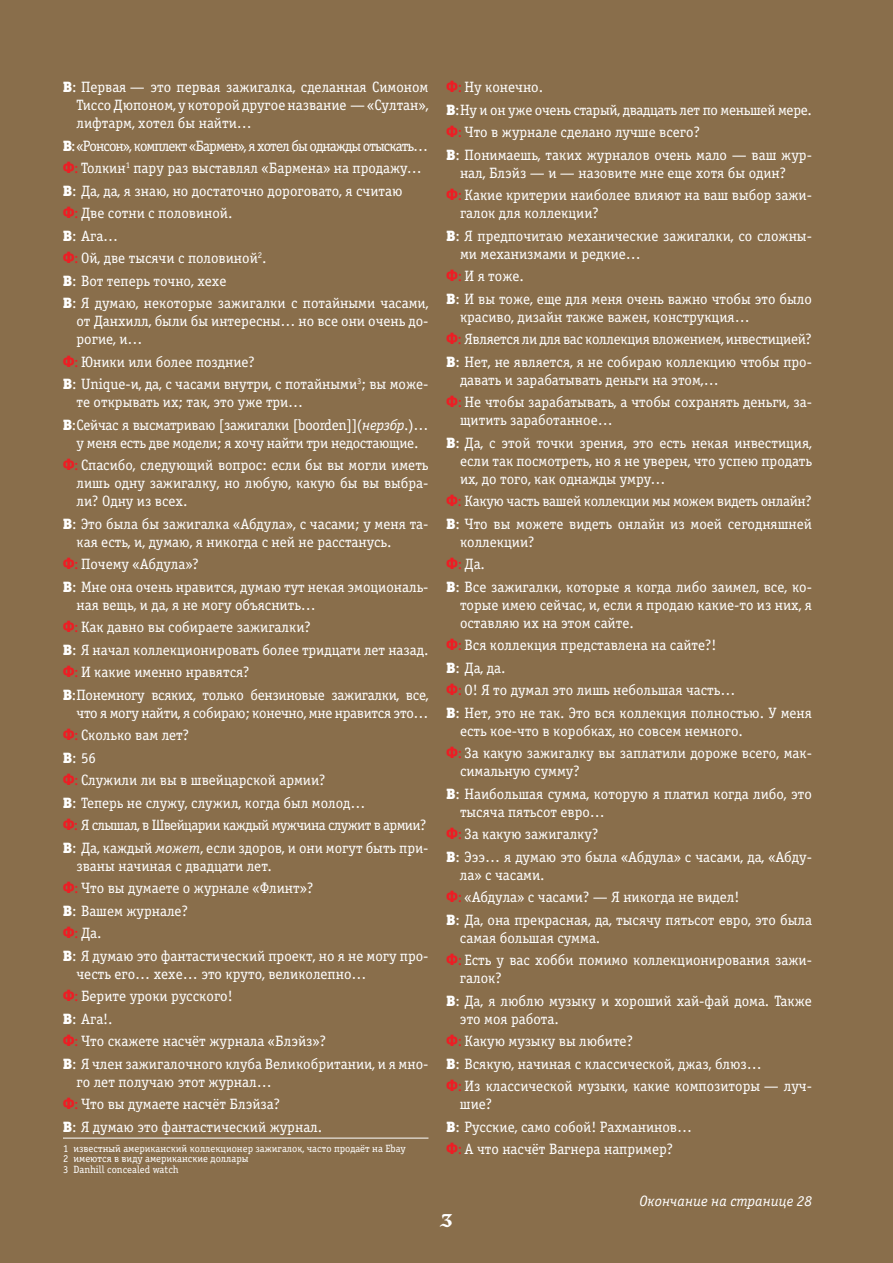
<style>
.page{position:relative;width:893px;height:1263px;background:#896e4b}
.page>*{position:absolute;margin:0;border:0;box-sizing:border-box;transform-origin:0 0}
.t1{font:18px "Fita Poluustav";color:#fff}
.t2{font:15px/22.5px "Officina Serif C";color:#fff}
.t3{font:15px/22.5px "Officina Serif C";letter-spacing:-.02em;color:#fff}
.t4{font:italic 15px "Officina Serif C";color:#fff}
.t5{font:10.5px/10.5px "Officina Serif C";color:#fff}
.s1{font-family:"Officina Serif Black C"}
.s2{font-family:"Officina Serif Black C";color:#ed1d24}
.s3{color:#ed1d24}
.s4{font-style:italic}
</style>
<div class="page">
<hr style="left:63px;top:1138px;width:365px;height:1px;background:#fff">
<p class="t2" style="left:76px;top:79px;width:353px;line-height:18px;text-align:justify;text-indent:-14px"><span class="s1">В</span>В: Первая — это первая зажигалка, сделанная Симоном Тиссо Дюпоном, у которой другое название — «Султан», лифтарм, хотел бы найти…</p>
<p class="t2" style="left:63px;top:135px;width:367px"><span class="s1">В</span>В: «Ронсон», комплект «Бармен», я хотел бы однажды отыскать… <span class="s2">Ф</span><span class="s3">Ф:</span> Толкин<sup>1</sup> пару раз выставлял «Бармена» на продажу… <span class="s1">В</span>В: Да, да, я знаю, но достаточно дороговато, я считаю <span class="s2">Ф</span><span class="s3">Ф:</span>Две сотни с половиной.<br><span class="s1">В</span>В: Ага…<br><span class="s2">Ф</span><span class="s3">Ф:</span> Ой, две тысячи с половиной<sup>2</sup>.<br><span class="s1">В</span>В: Вот теперь точно, хехе<br><span class="s1">В</span>В: Я думаю, некоторые зажигалки с потайными часами,</p>
<p class="t2" style="left:77px;top:313px;width:353px;line-height:18px">от Данхилл, были бы интересны… но все они очень до&shy;рогие, и…</p>
<p class="t2" style="left:63px;top:351px;width:367px"><span class="s2">Ф</span><span class="s3">Ф:</span> Юники или более поздние?<br><span class="s1">В</span>В: Unique-и, да, с часами внутри, с потайными<sup>3</sup>; вы може-</p>
<p class="t3" style="left:63px;top:391px;width:367px;text-indent:13px">те открывать их; так, это уже три…<br><span class="s1">В</span>В: Сейчас я высматриваю [зажигалки [boorden]](<span class="s4">нерзбр</span>.)…</p>
<p class="t2" style="left:63px;top:432px;width:367px;text-align:center">у меня есть две модели; я хочу найти три недостающие.<br><span class="s2">Ф</span><span class="s3">Ф:</span> Спасибо, следующий вопрос: если бы вы могли иметь</p>
<p class="t2" style="left:77px;top:475px;width:353px;line-height:18px">лишь одну зажигалку, но любую, какую бы вы выбра&shy;ли? Одну из всех.</p>
<p class="t2" style="left:77px;top:515px;width:353px;line-height:18px;text-indent:-14px"><span class="s1">В</span>В: Это была бы зажигалка «Абдула», с часами; у меня та&shy;кая есть, и, думаю, я никогда с ней не расстанусь.</p>
<p class="t2" style="left:63px;top:553px;width:367px"><span class="s2">Ф</span><span class="s3">Ф:</span>Почему «Абдула»?<br><span class="s1">В</span>В: Мне она очень нравится, думаю тут некая эмоциональ-</p>
<p class="t2" style="left:63px;top:594px;width:367px;text-indent:14px">ная вещь, и да, я не могу объяснить…<br><span class="s2">Ф</span><span class="s3">Ф:</span> Как давно вы собираете зажигалки?<br><span class="s1">В</span>В: Я начал коллекционировать более тридцати лет назад.<br><span class="s2">Ф</span><span class="s3">Ф:</span>И какие именно нравятся?<br><span class="s1">В</span>В: Понемногу всяких, только бензиновые зажигалки, все,</p>
<p class="t2" style="left:63px;top:702px;width:367px;text-indent:14px">что я могу найти, я собираю; конечно, мне нравится это… <span class="s2">Ф</span><span class="s3">Ф:</span> Сколько вам лет?<br><span class="s1">В</span>В: 56<br><span class="s2">Ф</span><span class="s3">Ф:</span> Служили ли вы в швейцарской армии?<br><span class="s1">В</span>В: Теперь не служу, служил, когда был молод…<br><span class="s2">Ф</span><span class="s3">Ф:</span> Я слышал, в Швейцарии каждый мужчина служит в армии?<br><span class="s1">В</span>В: Да, каждый <span class="s4">может</span>, если здоров, и они могут быть при-</p>
<p class="t2" style="left:63px;top:855px;width:367px;text-indent:14px">званы начиная с двадцати лет.<br><span class="s2">Ф</span><span class="s3">Ф:</span>Что вы думаете о журнале «Флинт»?<br><span class="s1">В</span>В: Вашем журнале?<br><span class="s2">Ф</span><span class="s3">Ф:</span>Да.<br><span class="s1">В</span>В: Я думаю это фантастический проект, но я не могу про-</p>
<p class="t2" style="left:63px;top:963px;width:367px;text-indent:14px">честь его… хехе… это круто, великолепно…<br><span class="s2">Ф</span><span class="s3">Ф:</span> Берите уроки русского!<br><span class="s1">В</span>В: Ага!.<br><span class="s2">Ф</span><span class="s3">Ф:</span>Что скажете насчёт журнала «Блэйз»?<br><span class="s1">В</span>В: Я член зажигалочного клуба Великобритании, и я мно-</p>
<p class="t2" style="left:63px;top:1071px;width:261px;text-indent:14px">го лет получаю этот журнал…<br><span class="s2">Ф</span><span class="s3">Ф:</span>Что вы думаете насчёт Блэйза?<br><span class="s1">В</span>В: Я думаю это фантастический журнал.</p>
<p class="t5" style="left:63px;top:1143px;width:344px">1 известный американский коллекционер зажигалок, часто продаёт на Ebay<br>2 имеются в виду американские доллары<br>3 Danhill concealed watch</p>
<p class="t2" style="left:446px;top:76px;width:367px"><span class="s2">Ф</span><span class="s3">Ф:</span>Ну конечно.<br><span class="s1">В</span>В: Ну и он уже очень старый, двадцать лет по меньшей мере.<br><span class="s2">Ф</span><span class="s3">Ф:</span>Что в журнале сделано лучше всего?<br><span class="s1">В</span>В: Понимаешь, таких журналов очень мало — ваш жур-</p>
<p class="t2" style="left:446px;top:162px;width:367px;text-indent:14px">нал, Блэйз — и — назовите мне еще хотя бы один?<br><span class="s2">Ф</span><span class="s3">Ф:</span> Какие критерии наиболее влияют на ваш выбор зажи-</p>
<p class="t2" style="left:446px;top:202px;width:367px;text-indent:14px">галок для коллекции?<br><span class="s1">В</span>В: Я предпочитаю механические зажигалки, со сложны-</p>
<p class="t2" style="left:446px;top:243px;width:367px;text-indent:14px">ми механизмами и редкие…<br><span class="s2">Ф</span><span class="s3">Ф:</span>И я тоже.<br><span class="s1">В</span>В: И вы тоже, еще для меня очень важно чтобы это было</p>
<p class="t2" style="left:446px;top:306px;width:367px;text-indent:14px">красиво, дизайн также важен, конструкция…<br><span class="s2">Ф</span><span class="s3">Ф:</span> Является ли для вас коллекция вложением, инвестицией?<br><span class="s1">В</span>В: Нет, не является, я не собираю коллекцию чтобы про-</p>
<p class="t2" style="left:446px;top:369px;width:367px;text-indent:14px">давать и зарабатывать деньги на этом,…<br><span class="s2">Ф</span><span class="s3">Ф:</span>Не чтобы зарабатывать, а чтобы сохранять деньги, за-</p>
<p class="t2" style="left:446px;top:409px;width:367px;text-indent:14px">щитить заработанное…<br><span class="s1">В</span>В: Да, с этой точки зрения, это есть некая инвестиция,</p>
<p class="t2" style="left:460px;top:452px;width:353px;line-height:18px">если так посмотреть, но я не уверен, что успею продать их, до того, как однажды умру…</p>
<p class="t3" style="left:446px;top:490px;width:367px"><span class="s2">Ф</span><span class="s3">Ф:</span> Какую часть вашей коллекции мы можем видеть онлайн?<br><span class="s1">В</span>В: Что вы можете видеть онлайн из моей сегодняшней</p>
<p class="t2" style="left:446px;top:531px;width:367px;text-indent:14px">коллекции?<br><span class="s2">Ф</span><span class="s3">Ф:</span>Да.<br><span class="s1">В</span>В: Все зажигалки, которые я когда либо заимел, все, ко-</p>
<p class="t2" style="left:460px;top:596px;width:353px;line-height:18px">торые имею сейчас, и, если я продаю какие-то из них, я оставляю их на этом сайте.</p>
<p class="t2" style="left:446px;top:634px;width:367px"><span class="s2">Ф</span><span class="s3">Ф:</span> Вся коллекция представлена на сайте?!<br><span class="s1">В</span>В: Да, да.<br><span class="s2">Ф</span><span class="s3">Ф:</span> О! Я то думал это лишь небольшая часть…<br><span class="s1">В</span>В: Нет, это не так. Это вся коллекция полностью. У меня</p>
<p class="t2" style="left:446px;top:720px;width:367px;text-indent:14px">есть кое-что в коробках, но совсем немного.<br><span class="s2">Ф</span><span class="s3">Ф:</span> За какую зажигалку вы заплатили дороже всего, мак-</p>
<p class="t2" style="left:446px;top:760px;width:367px;text-indent:14px">симальную сумму?<br><span class="s1">В</span>В: Наибольшая сумма, которую я платил когда либо, это</p>
<p class="t2" style="left:446px;top:801px;width:367px;text-indent:14px">тысяча пятьсот евро…<br><span class="s2">Ф</span><span class="s3">Ф:</span> За какую зажигалку?<br><span class="s1">В</span>В: Эээ… я думаю это была «Абдула» с часами, да, «Абду-</p>
<p class="t2" style="left:446px;top:864px;width:367px;text-indent:14px">ла» с часами.<br><span class="s2">Ф</span><span class="s3">Ф:</span> «Абдула» с часами? — Я никогда не видел!<br><span class="s1">В</span>В: Да, она прекрасная, да, тысячу пятьсот евро, это была</p>
<p class="t2" style="left:446px;top:927px;width:367px;text-indent:14px">самая большая сумма.<br><span class="s2">Ф</span><span class="s3">Ф:</span> Есть у вас хобби помимо коллекционирования зажи-</p>
<p class="t2" style="left:446px;top:967px;width:367px;text-indent:14px">галок?<br><span class="s1">В</span>В: Да, я люблю музыку и хороший хай-фай дома. Также</p>
<p class="t2" style="left:446px;top:1008px;width:367px;text-indent:14px">это моя работа.<br><span class="s2">Ф</span><span class="s3">Ф:</span> Какую музыку вы любите?<br><span class="s1">В</span>В: Всякую, начиная с классической, джаз, блюз…<br><span class="s2">Ф</span><span class="s3">Ф:</span>Из классической музыки, какие композиторы — луч-</p>
<p class="t2" style="left:446px;top:1093px;width:247px;text-indent:14px">шие?<br><span class="s1">В</span>В: Русские, само собой! Рахманинов…<br><span class="s2">Ф</span><span class="s3">Ф:</span> А что насчёт Вагнера например?</p>
<p class="t4" style="left:639px;top:1192px;width:174px">Окончание на странице 28</p>
<p class="t1" style="left:440px;top:1206px;width:15px">3</p>
</div>
